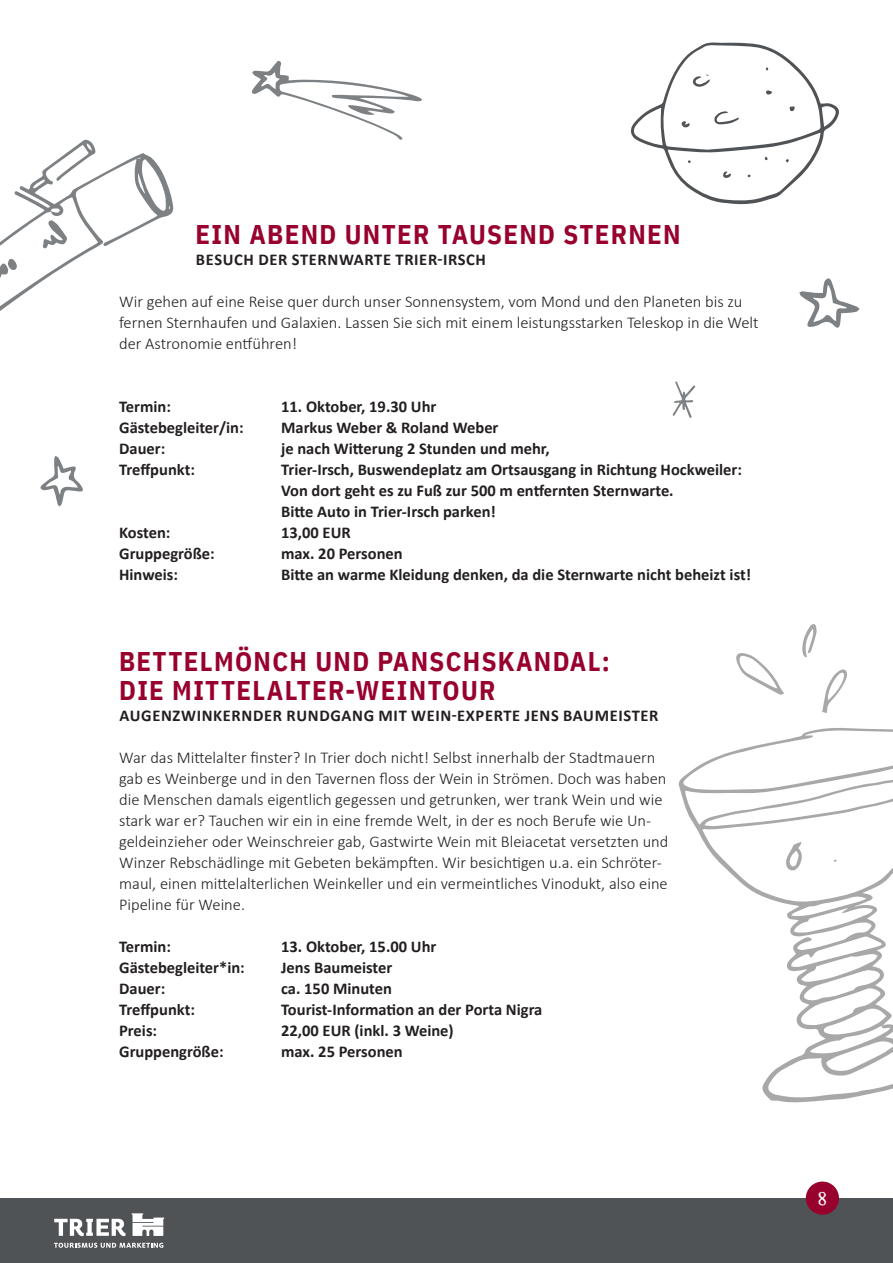
<style>
.page{position:relative;width:893px;height:1263px;background:#fff}
.page>*{position:absolute;margin:0;border:0;box-sizing:border-box;transform-origin:0 0}
.t1{font:700 27px "IBM Plex Sans Cond";letter-spacing:.05em;color:#98012d}
.Beschreibungstext{font:24px "Tigerlily";color:#fff}
.t2{font:300 16.5px/21px "Calibri";color:#231f20}
.t3{font:700 16.5px "Calibri";color:#231f20}
.t4{font:700 16.5px "Calibri";letter-spacing:.04em;color:#231f20}
</style>
<div class="page">
<div style="left:0;top:1198px;width:893px;height:65px;background:#505356"></div>
<svg style="left:54px;top:1243px;width:109px;height:5px"></svg>
<svg style="left:132px;top:1213px;width:32px;height:23px"></svg>
<svg style="left:54px;top:1219px;width:71px;height:17px"></svg>
<div style="left:806px;top:1181px;width:33px;height:34px;background:#98012d;border-radius:50%"></div>
<svg style="left:678px;top:728px;width:215px;height:375px"></svg>
<svg style="left:736px;top:653px;width:48px;height:42px"></svg>
<svg style="left:822px;top:669px;width:25px;height:44px"></svg>
<svg style="left:802px;top:624px;width:15px;height:33px"></svg>
<svg style="left:785px;top:842px;width:18px;height:29px"></svg>
<svg style="left:630px;top:42px;width:209px;height:162px"></svg>
<svg style="left:0;top:140px;width:174px;height:171px"></svg>
<svg style="left:673px;top:381px;width:23px;height:37px"></svg>
<svg style="left:40px;top:456px;width:43px;height:50px"></svg>
<svg style="left:799px;top:278px;width:61px;height:50px"></svg>
<svg style="left:252px;top:61px;width:170px;height:79px"></svg>
<p class="t1" style="left:196px;top:213px;width:487px">EIN ABEND UNTER TAUSEND STERNEN</p>
<p class="t4" style="left:196px;top:248px;width:292px">BESUCH DER STERNWARTE TRIER-IRSCH</p>
<p class="t2" style="left:119px;top:291px;width:641px">Wir gehen auf eine Reise quer durch unser Sonnensystem, vom Mond und den Planeten bis zu fernen Sternhaufen und Galaxien. Lassen Sie sich mit einem leistungsstarken Teleskop in die Welt der Astronomie entführen!</p>
<p class="t3" style="left:119px;top:395px;width:53px">Termin:</p>
<p class="t3" style="left:281px;top:395px;width:157px">11. Oktober, 19.30 Uhr</p>
<p class="t3" style="left:119px;top:416px;width:126px">Gästebegleiter/in:</p>
<p class="t3" style="left:281px;top:416px;width:219px">Markus Weber &amp; Roland Weber</p>
<p class="t3" style="left:119px;top:437px;width:48px">Dauer:</p>
<p class="t3" style="left:281px;top:437px;width:270px">je nach Witterung 2 Stunden und mehr,</p>
<p class="t3" style="left:119px;top:458px;width:77px">Treffpunkt:</p>
<p class="t3" style="left:281px;top:458px;width:462px">Trier-Irsch, Buswendeplatz am Ortsausgang in Richtung Hockweiler:</p>
<p class="t3" style="left:281px;top:479px;width:394px">Von dort geht es zu Fuß zur 500 m entfernten Sternwarte.</p>
<p class="t3" style="left:281px;top:500px;width:216px">Bitte Auto in Trier-Irsch parken!</p>
<p class="t3" style="left:119px;top:521px;width:53px">Kosten:</p>
<p class="t3" style="left:281px;top:521px;width:71px">13,00 EUR</p>
<p class="t3" style="left:119px;top:542px;width:97px">Gruppegröße:</p>
<p class="t3" style="left:281px;top:542px;width:123px">max. 20 Personen</p>
<p class="t3" style="left:119px;top:563px;width:60px">Hinweis:</p>
<p class="t3" style="left:281px;top:563px;width:471px">Bitte an warme Kleidung denken, da die Sternwarte nicht beheizt ist!</p>
<p class="t1" style="left:119px;top:640px;width:492px">BETTELMÖNCH UND PANSCHSKANDAL:</p>
<p class="t1" style="left:119px;top:669px;width:378px">DIE MITTELALTER-WEINTOUR</p>
<p class="t4" style="left:119px;top:704px;width:541px">AUGENZWINKERNDER RUNDGANG MIT WEIN-EXPERTE JENS BAUMEISTER</p>
<p class="t2" style="left:119px;top:747px;width:551px">War das Mittelalter finster? In Trier doch nicht! Selbst innerhalb der Stadtmauern gab es Weinberge und in den Tavernen floss der Wein in Strömen. Doch was haben die Menschen damals eigentlich gegessen und getrunken, wer trank Wein und wie stark war er? Tauchen wir ein in eine fremde Welt, in der es noch Berufe wie Un&shy;geldeinzieher oder Weinschreier gab, Gastwirte Wein mit Bleiacetat versetzten und Winzer Rebschädlinge mit Gebeten bekämpften. Wir besichtigen u.a. ein Schröter&shy;maul, einen mittelalterlichen Weinkeller und ein vermeintliches Vinodukt, also eine Pipeline für Weine.</p>
<p class="t3" style="left:119px;top:935px;width:53px">Termin:</p>
<p class="t3" style="left:281px;top:935px;width:157px">13. Oktober, 15.00 Uhr</p>
<p class="t3" style="left:119px;top:956px;width:127px">Gästebegleiter*in:</p>
<p class="t3" style="left:281px;top:956px;width:113px">Jens Baumeister</p>
<p class="t3" style="left:119px;top:977px;width:48px">Dauer:</p>
<p class="t3" style="left:281px;top:977px;width:112px">ca. 150 Minuten</p>
<p class="t3" style="left:119px;top:998px;width:77px">Treffpunkt:</p>
<p class="t3" style="left:281px;top:998px;width:263px">Tourist-Information an der Porta Nigra</p>
<p class="t3" style="left:119px;top:1019px;width:39px">Preis:</p>
<p class="t3" style="left:281px;top:1019px;width:174px">22,00 EUR (inkl. 3 Weine)</p>
<p class="t3" style="left:119px;top:1040px;width:106px">Gruppengröße:</p>
<p class="t3" style="left:281px;top:1040px;width:123px">max. 25 Personen</p>
<p class="Beschreibungstext" style="left:818px;top:1185px;width:9px">8</p>
</div>
